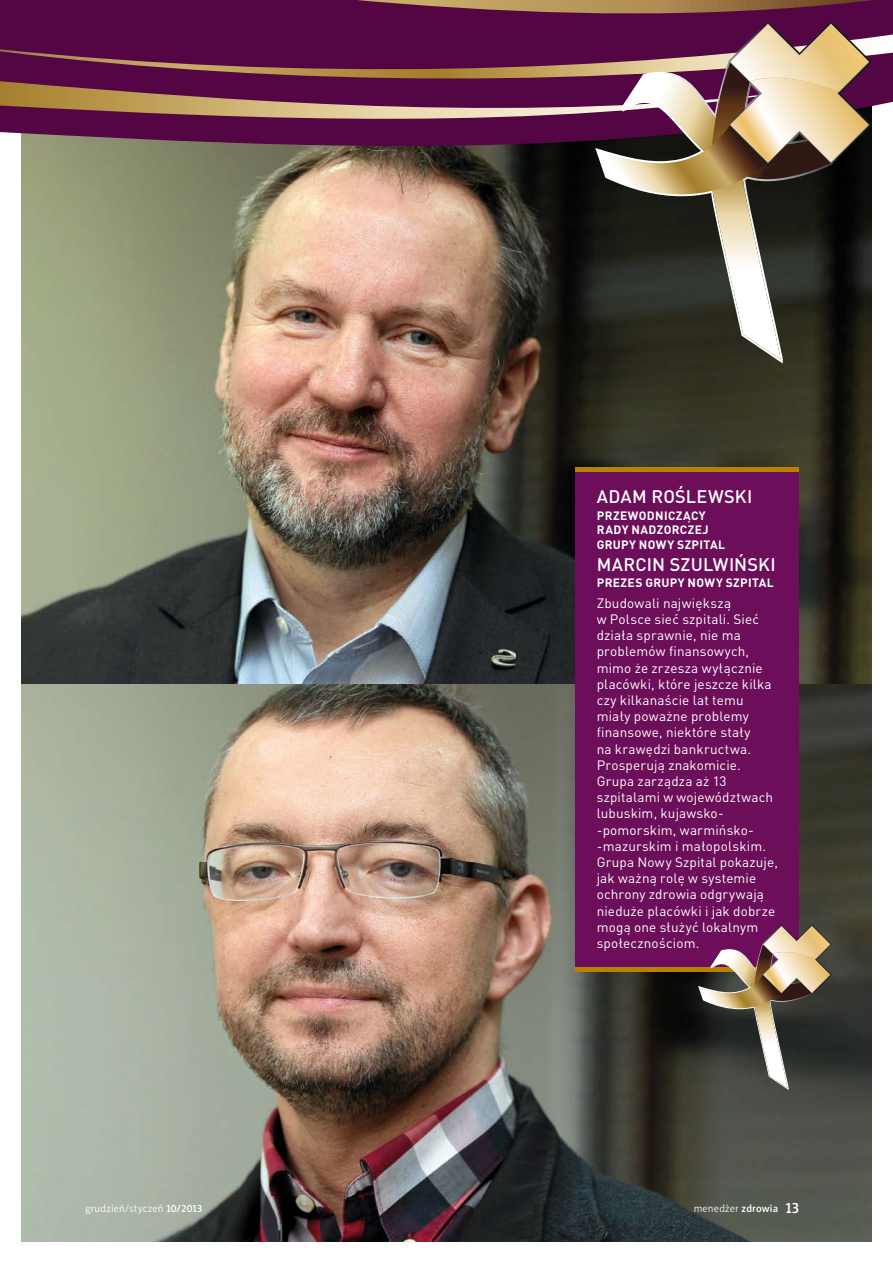
<style>
.page{position:relative;width:893px;height:1263px;background:#fff}
.page>*{position:absolute;margin:0;border:0;box-sizing:border-box;transform-origin:0 0}
.t1{font:500 18px "DIN Pro";letter-spacing:.01em;color:#fff}
.t2{font:13.5px/16.2px "DIN Pro";letter-spacing:.015em;color:#fff}
.t3{font:700 12px/14.4px "DIN Pro";letter-spacing:.03em;color:#fff}
.t4{font:10.5px "Naomi Sans EFNTT Light";letter-spacing:.015em;color:#fff}
.s1{font-family:"Naomi Sans EFNTT Medium"}
.s2{font-family:"Naomi Sans EFNTT Medium";font-size:15px}
</style>
<div class="page">
<img style="left:21px;top:360px;width:851px;height:882px">
<svg style="left:0;top:0;width:893px;height:106px;background:#672247"></svg>
<svg style="left:872px;top:35px;width:21px;height:53px"></svg>
<svg style="left:595px;top:21px;width:277px;height:343px;background:#381d2c"></svg>
<img style="left:0;top:24px;width:869px;height:336px">
<div style="left:575px;top:468px;width:224px;height:501px;background:#6c0e5a"></div>
<div style="left:575px;top:467px;width:224px;height:5px;background:#b58300"></div>
<hr style="left:575px;top:967px;width:224px;height:4px;background:#b58300">
<svg style="left:698px;top:925px;width:133px;height:165px"></svg>
<h1 class="t1" style="left:597px;top:484px;width:113px">ADAM ROŚLEWSK</h1>
<h1 class="t1" style="left:747px;top:484px;width:7px">I</h1>
<p class="t3" style="left:597px;top:508px;width:110px">PRZ EWOD NICZĄCY<br>RADY NADZOR</p>
<p class="t3" style="left:597px;top:522px;width:130px;text-indent:83px">CZEJ<br>GRU PY NOWY SZPITAL</p>
<h1 class="t1" style="left:597px;top:552px;width:28px">MARC</h1>
<h1 class="t1" style="left:647px;top:552px;width:130px">IN SZULWIŃSKI</h1>
<p class="t3" style="left:597px;top:575px;width:178px">PREZES GRU PY NOWY SZPITAL</p>
<p class="t2" style="left:597px;top:594px;width:183px">Zbudowali największą<br>w Polsce sieć szpitali. Sieć działa sprawnie, nie ma problemów finansowych, mimo że zrzesza wyłącznie placówki, które jeszcze kilka czy kilkanaście lat temu miały poważne problemy finansowe, niektóre stały<br>na krawędzi bankructwa.<br>Prosperują znakomicie.<br>Grupa zarządza aż 13 szpitalami w województwach lubuskim, kujawsko--pomorskim, warmińsko--mazurskim i małopolskim.<br>Grupa Nowy Szpital pokazuje, jak ważną rolę w systemie ochrony zdrowia odgrywają nieduże placówki i jak dobrze mogą one służyć lokalnym społecznościom.</p>
<p class="t4" style="left:85px;top:1202px;width:119px">grudzień/styczeń <span class="s1">10/2013</span></p>
<p class="t4" style="left:694px;top:1202px;width:107px">menedżer <span class="s1">zdrowia</span> <span class="s2">13</span></p>
</div>
